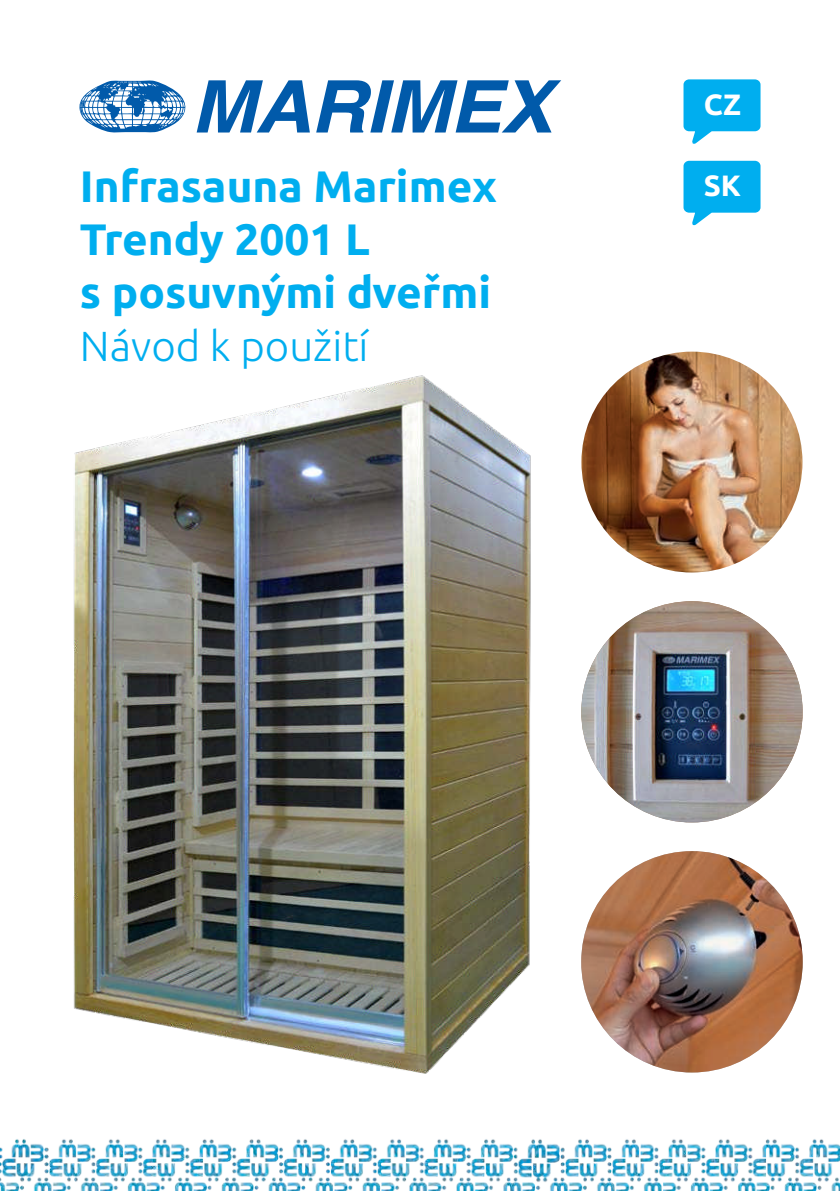
<style>
.page{position:relative;width:840px;height:1191px;background:#fff}
.page>*{position:absolute;margin:0;border:0;box-sizing:border-box;transform-origin:0 0}
.t1{font:700 44px/52.8px "Ubuntu";color:#00aeef}
.t2{font:300 42px "Ubuntu";color:#00aeef}
.t3{font:700 29.4px "Ubuntu";color:#fff}
</style>
<div class="page">
<img style="left:9px;top:1139px;width:830px;height:52px">
<img style="left:0;top:1147px;width:9px;height:44px">
<svg style="left:683px;top:79px;width:78px;height:65px"></svg>
<svg style="left:683px;top:160px;width:78px;height:66px"></svg>
<svg style="left:196px;top:80px;width:114px;height:52px"></svg>
<svg style="left:316px;top:80px;width:245px;height:52px"></svg>
<svg style="left:79px;top:80px;width:107px;height:52px"></svg>
<img style="left:581px;top:851px;width:221px;height:221px;border-radius:111px">
<img style="left:581px;top:601px;width:221px;height:221px;border-radius:111px">
<img style="left:581px;top:351px;width:221px;height:221px;border-radius:110px">
<img style="left:73px;top:375px;width:458px;height:699px">
<p class="t1" style="left:80px;top:159px;width:418px">Infrasauna Marimex<br>Trendy 2001 L<br>s posuvnými dveřmi</p>
<p class="t2" style="left:80px;top:320px;width:290px">Návod k použití</p>
<p class="t3" style="left:703px;top:86px;width:39px">CZ</p>
<p class="t3" style="left:703px;top:168px;width:39px">SK</p>
</div>
